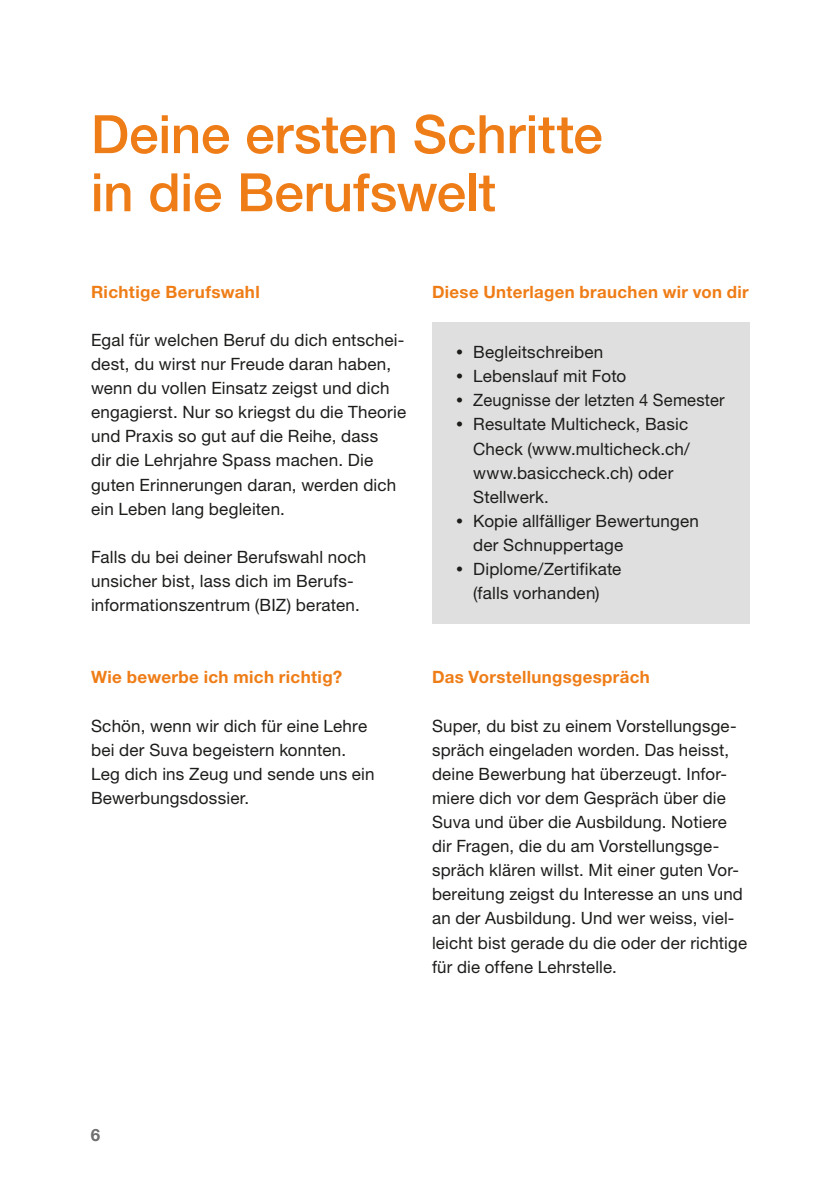
<style>
.page{position:relative;width:840px;height:1191px;background:#fff}
.page>*{position:absolute;margin:0;border:0;box-sizing:border-box;transform-origin:0 0}
.t1{font:500 53px/58px "Helvetica Neue LT Std";letter-spacing:-.005em;color:#ef7d17}
.t2{font:17px/24px "Helvetica Neue LT Std";letter-spacing:.01em;color:#1d1d1b}
.t3{font:700 17px "Helvetica Neue LT Std";letter-spacing:.02em;color:#ef7d17}
.t4{font:700 17px "Helvetica Neue LT Std";color:#706f6f}
.s1{font-size:14px}
</style>
<div class="page">
<div style="left:432px;top:322px;width:316px;height:301px;background:#dfdfdf"></div>
<h1 class="t1" style="left:91px;top:105px;width:513px">Deine ersten Schritte in die Berufswelt</h1>
<p class="t3" style="left:91px;top:281px;width:170px">Richtige Berufswahl</p>
<p class="t2" style="left:91px;top:328px;width:316px">Egal für welchen Beruf du dich entschei&shy;dest, du wirst nur Freude daran haben, wenn du vollen Einsatz zeigst und dich engagierst. Nur so kriegst du die Theorie und Praxis so gut auf die Reihe, dass<br>dir die Lehrjahre Spass machen. Die guten Erinnerungen daran, werden dich ein Leben lang begleiten.</p>
<p class="t2" style="left:91px;top:544px;width:277px">Falls du bei deiner Berufswahl noch unsicher bist, lass dich im Berufs&shy;informationszentrum (BIZ) beraten.</p>
<p class="t3" style="left:91px;top:667px;width:252px">Wie bewerbe ich mich richtig?</p>
<p class="t2" style="left:91px;top:713px;width:285px">Schön, wenn wir dich für eine Lehre bei der Suva begeistern konnten.<br>Leg dich ins Zeug und sende uns ein<br>Bewerbungsdossier.</p>
<p class="t3" style="left:432px;top:281px;width:318px">Diese Unterlagen brauchen wir von dir</p>
<p class="t2" style="left:456px;top:340px;width:149px"><span class="s1">•</span> Begleitschreiben</p>
<p class="t2" style="left:456px;top:364px;width:172px"><span class="s1">•</span> Lebenslauf mit Foto</p>
<p class="t2" style="left:456px;top:388px;width:270px"><span class="s1">•</span> Zeugnisse der letzten 4 Semester</p>
<p class="t2" style="left:473px;top:412px;width:218px;text-indent:-17px"><span class="s1">•</span> Resultate Multicheck, Basic<br>Check (www.multicheck.ch/ www.basiccheck.ch) oder<br>Stellwerk.</p>
<p class="t2" style="left:473px;top:508px;width:227px;text-indent:-17px"><span class="s1">•</span> Kopie allfälliger Bewertungen der Schnuppertage</p>
<p class="t2" style="left:456px;top:557px;width:167px;text-align:center"><span class="s1">•</span> Diplome/Zertifikate (falls vorhanden)</p>
<p class="t3" style="left:432px;top:667px;width:219px">Das Vorstellungsgespräch</p>
<p class="t2" style="left:432px;top:713px;width:316px">Super, du bist zu einem Vorstellungsge&shy;spräch eingeladen worden. Das heisst, deine Bewerbung hat überzeugt. Infor&shy;miere dich vor dem Gespräch über die Suva und über die Ausbildung. Notiere dir Fragen, die du am Vorstellungsge&shy;spräch klären willst. Mit einer guten Vor&shy;bereitung zeigst du Interesse an uns und an der Ausbildung. Und wer weiss, viel&shy;leicht bist gerade du die oder der richtige für die offene Lehrstelle.</p>
<p class="t4" style="left:91px;top:1124px;width:11px">6</p>
</div>
